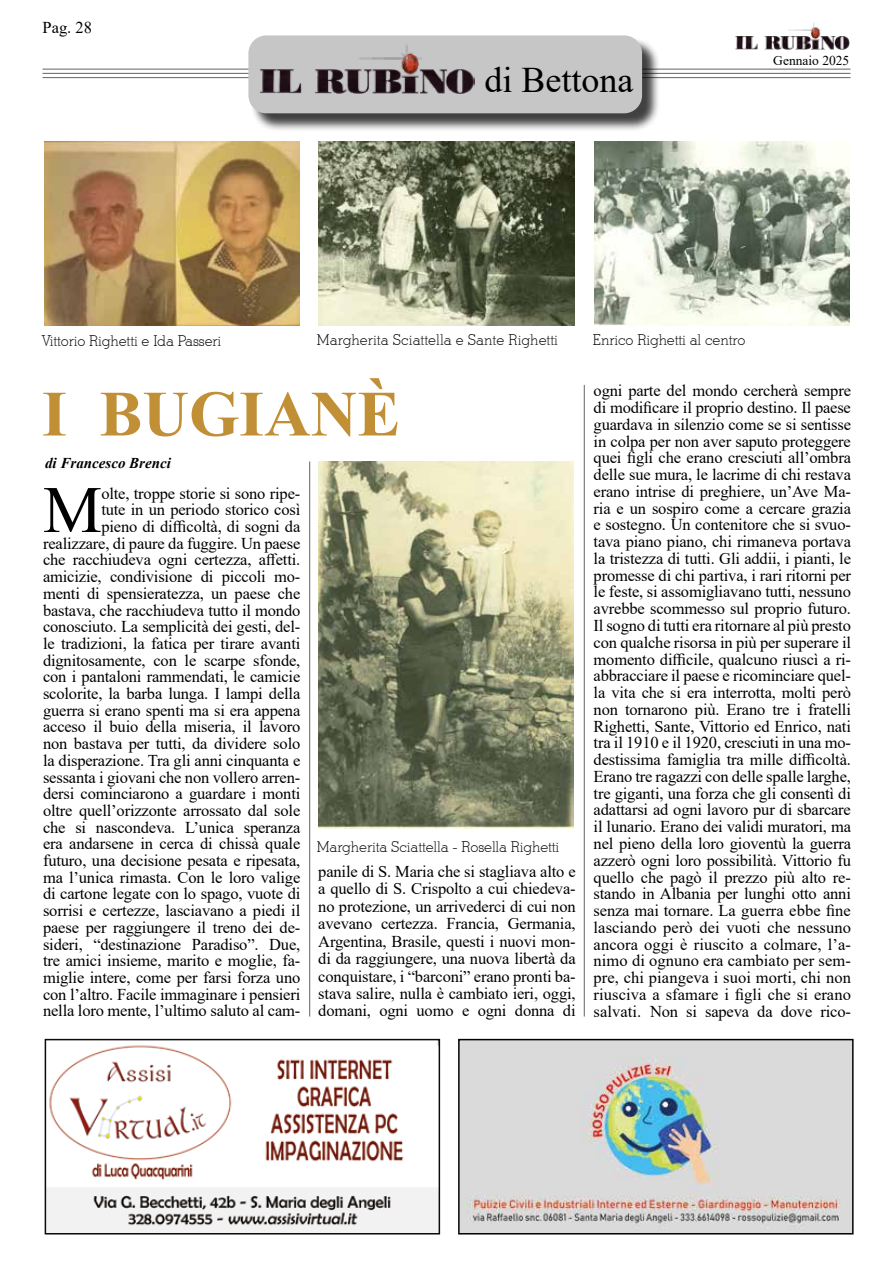
<style>
.page{position:relative;width:893px;height:1276px;background:#fff}
.page>*{position:absolute;margin:0;border:0;box-sizing:border-box;transform-origin:0 0}
.t1{font:66.3px "Times New Roman";color:#000}
.t2{font:700 64.5px "Times New Roman";color:#c18f36}
.t3{font:36px "Times New Roman";color:#000}
.t4{font:16.5px/16.8px "Times New Roman";letter-spacing:-.01em;color:#000;text-align:justify}
.t5{font:300 15px "Stymie BT";letter-spacing:-.01em;color:#000}
.t6{font:italic 700 15px "Times New Roman";color:#000}
.t7{font:13.5px "Times New Roman";color:#000}
</style>
<div class="page">
<hr style="left:43px;top:69px;width:807px;height:1px;background:#646363">
<hr style="left:43px;top:73px;width:807px;height:1px;background:#646363">
<hr style="left:43px;top:77px;width:807px;height:1px;background:#646363">
<img style="left:736px;top:22px;width:113px;height:28px">
<div style="left:251px;top:38px;width:409px;height:94px;background:#000;opacity:.75"></div>
<div style="left:248px;top:35px;width:394px;height:78px;background:#c6c6c6;border-radius:18px"></div>
<img style="left:260px;top:45px;width:214px;height:48px">
<img style="left:461px;top:1042px;width:390px;height:189px">
<div style="left:458px;top:1039px;width:396px;height:195px;border:2px solid #000"></div>
<img style="left:48px;top:1045px;width:389px;height:186px">
<div style="left:45px;top:1039px;width:395px;height:195px;border:2px solid #0a0a0a"></div>
<img style="left:45px;top:141px;width:255px;height:184px">
<img style="left:594px;top:141px;width:255px;height:184px">
<img style="left:319px;top:141px;width:255px;height:184px">
<img style="left:318px;top:461px;width:255px;height:367px">
<hr style="left:309px;top:461px;width:1px;height:555px;background:#646363">
<hr style="left:584px;top:385px;width:1px;height:631px;background:#646363">
<p class="t4" style="left:43px;top:18px;width:51px">Pag. 28</p>
<h3 class="t3" style="left:484px;top:55px;width:151px">di Bettona</h3>
<p class="t7" style="left:773px;top:51px;width:78px">Gennaio 2025</p>
<p class="t5" style="left:42px;top:332px;width:181px">Vittorio Righetti e Ida Passeri</p>
<p class="t5" style="left:317px;top:330px;width:243px">Margherita Sciattella e Sante Righetti</p>
<p class="t5" style="left:593px;top:330px;width:154px">Enrico Righetti al centro</p>
<h2 class="t2" style="left:42px;top:367px;width:360px">I BUGIANÈ</h2>
<p class="t6" style="left:45px;top:452px;width:127px">di Francesco Brenci</p>
<h1 class="t1" style="left:43px;top:463px;width:60px">M</h1>
<p class="t4" style="left:43px;top:484px;width:259px;text-align:right">olte, troppe storie si sono ripe-<br>tute in un periodo storico così<br>pieno di difficoltà, di sogni da realizzare, di paure da fuggire. Un paese che racchiudeva ogni certezza, affetti. amicizie, condivisione di piccoli mo&shy;menti di spensieratezza, un paese che bastava, che racchiudeva tutto il mondo conosciuto. La semplicità dei gesti, del&shy;le tradizioni, la fatica per tirare avanti dignitosamente, con le scarpe sfonde, con i pantaloni rammendati, le camicie scolorite, la barba lunga. I lampi della guerra si erano spenti ma si era appena acceso il buio della miseria, il lavoro non bastava per tutti, da dividere solo la disperazione. Tra gli anni cinquanta e sessanta i giovani che non vollero arren&shy;dersi cominciarono a guardare i monti oltre quell’orizzonte arrossato dal sole che si nascondeva. L’unica speranza era andarsene in cerca di chissà quale futuro, una decisione pesata e ripesata, ma l’unica rimasta. Con le loro valige di cartone legate con lo spago, vuote di sorrisi e certezze, lasciavano a piedi il paese per raggiungere il treno dei de&shy;sideri, “destinazione Paradiso”. Due, tre amici insieme, marito e moglie, fa&shy;miglie intere, come per farsi forza uno con l’altro. Facile immaginare i pensieri nella loro mente, l’ultimo saluto al cam-</p>
<p class="t5" style="left:317px;top:837px;width:244px">Margherita Sciattella - Rosella Righetti</p>
<p class="t4" style="left:318px;top:862px;width:259px;line-height:17.4px">panile di S. Maria che si stagliava alto e a quello di S. Crispolto a cui chiedeva&shy;no protezione, un arrivederci di cui non avevano certezza. Francia, Germania, Argentina, Brasile, questi i nuovi mon&shy;di da raggiungere, una nuova libertà da conquistare, i “barconi” erano pronti ba&shy;stava salire, nulla è cambiato ieri, oggi, domani, ogni uomo e ogni donna di</p>
<p class="t4" style="left:594px;top:382px;width:259px">ogni parte del mondo cercherà sempre di modificare il proprio destino. Il paese guardava in silenzio come se si sentisse in colpa per non aver saputo proteggere quei figli che erano cresciuti all’ombra delle sue mura, le lacrime di chi restava erano intrise di preghiere, un’Ave Ma&shy;ria e un sospiro come a cercare grazia e sostegno. Un contenitore che si svuo&shy;tava piano piano, chi rimaneva portava la tristezza di tutti. Gli addii, i pianti, le promesse di chi partiva, i rari ritorni per le feste, si assomigliavano tutti, nessuno avrebbe scommesso sul proprio futuro.<br>Il sogno di tutti era ritornare al più presto con qualche risorsa in più per superare il momento difficile, qualcuno riuscì a ri&shy;abbracciare il paese e ricominciare quel&shy;la vita che si era interrotta, molti però non tornarono più. Erano tre i fratelli Righetti, Sante, Vittorio ed Enrico, nati tra il 1910 e il 1920, cresciuti in una mo&shy;destissima famiglia tra mille difficoltà.<br>Erano tre ragazzi con delle spalle larghe, tre giganti, una forza che gli consentì di adattarsi ad ogni lavoro pur di sbarcare il lunario. Erano dei validi muratori, ma nel pieno della loro gioventù la guerra azzerò ogni loro possibilità. Vittorio fu quello che pagò il prezzo più alto re&shy;stando in Albania per lunghi otto anni senza mai tornare. La guerra ebbe fine lasciando però dei vuoti che nessuno ancora oggi è riuscito a colmare, l’a&shy;nimo di ognuno era cambiato per sem&shy;pre, chi piangeva i suoi morti, chi non riusciva a sfamare i figli che si erano salvati. Non si sapeva da dove rico-</p>
</div>
